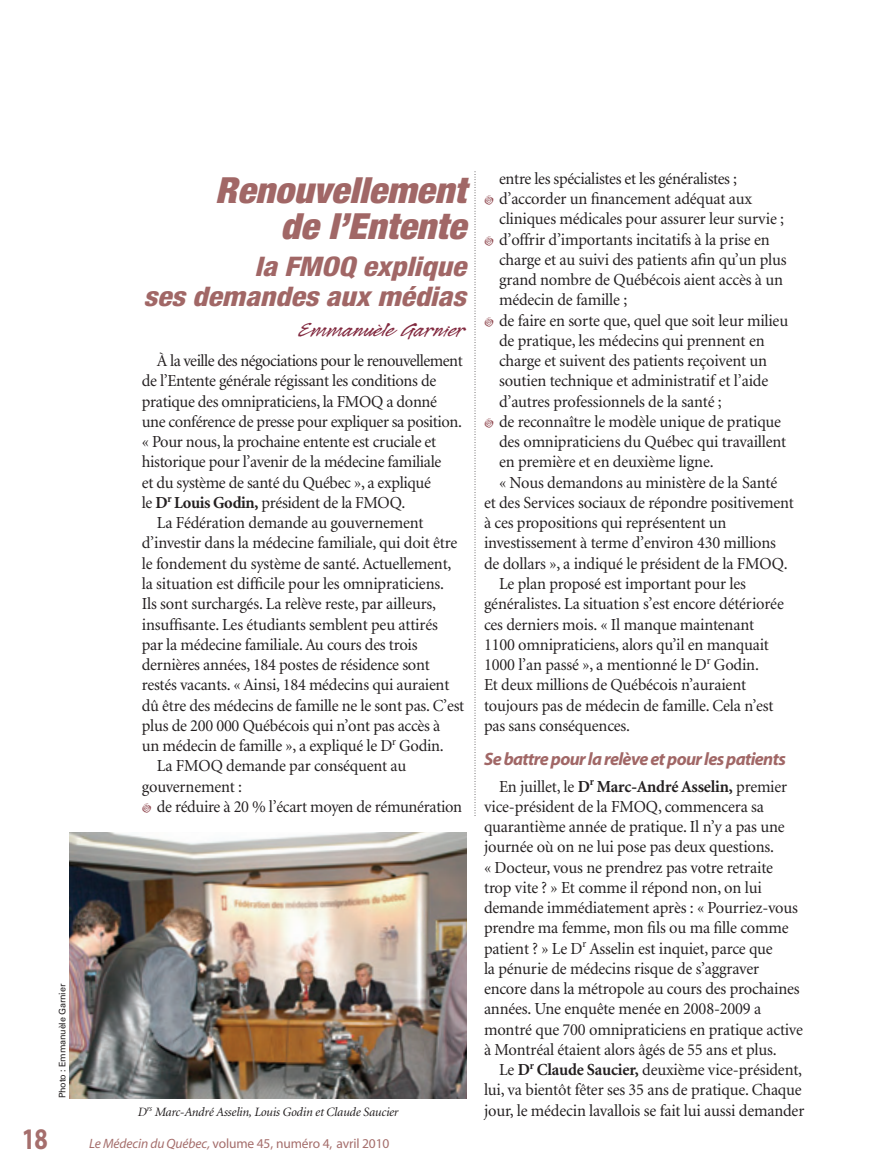
<style>
.page{position:relative;width:878px;height:1175px;background:#fff}
.page>*{position:absolute;margin:0;border:0;box-sizing:border-box;transform-origin:0 0}
.t1{font:italic 900 condensed 36px/36px "Helvetica Neue";color:#a16766;text-align:right;scale:1.05 1}
.t2{font:700 30px "Myriad";color:#a56e6c;scale:.8 1}
.t3{font:italic 800 condensed 27px/30px "Helvetica Neue";color:#a16766;text-align:right;scale:1.1 1}
.t4{font:22.5px "Legault Std";color:#82293f;scale:1.2 1}
.t5{font:italic 700 18px "Myriad";letter-spacing:-.035em;color:#a16766}
.t6{font:16.8px/20.2px "Minion";letter-spacing:-.01em;color:#231f20}
.t7{font:16.8px "Minion";letter-spacing:-.03em;color:#231f20}
.t8{font:13.5px "Myriad";letter-spacing:-.01em;color:#a56e6c}
.t9{font:italic 12.75px "Minion";letter-spacing:-.015em;color:#231f20}
.t10{font:9px "Univers";letter-spacing:-.015em;color:#231f20}
.s1{font-weight:700}
.s2{font-style:italic}
</style>
<div class="page">
<svg style="left:474px;top:172px;width:1px;height:644px"></svg>
<img style="left:70px;top:832px;width:396px;height:266px">
<p class="t10" style="left:59px;top:1098px;width:116px;rotate:-90deg">Photo : Emmanuèle Garnier</p>
<h2 class="t2" style="left:22px;top:1127px;width:34px">18</h2>
<h1 class="t1" style="left:215px;top:175px;width:247px">Renouvellement de l’Entente</h1>
<h3 class="t3" style="left:143px;top:253px;width:300px">la FMOQ explique<br>ses demandes aux médias</h3>
<h3 class="t4" style="left:299px;top:315px;width:140px">Emmanuèle Garnier</h3>
<p class="t7" style="left:157px;top:354px;width:307px">À la veille des négociations pour le renouvellement</p>
<p class="t6" style="left:142px;top:372px;width:296px">de l’Entente générale régissant les conditions de</p>
<p class="t6" style="left:142px;top:392px;width:297px">pratique des omnipraticiens, la FMOQ a donné</p>
<p class="t6" style="left:142px;top:413px;width:321px">une conférence de presse pour expliquer sa position.</p>
<p class="t6" style="left:142px;top:433px;width:296px">« Pour nous, la prochaine entente est cruciale et</p>
<p class="t6" style="left:142px;top:453px;width:301px">historique pour l’avenir de la médecine familiale</p>
<p class="t6" style="left:142px;top:473px;width:290px">et du système de santé du Québec », a expliqué</p>
<p class="t6" style="left:142px;top:494px;width:265px">le <span class="s1">D</span><sup>r</sup> <span class="s1">Louis Godin,</span> président de la FMOQ.</p>
<p class="t6" style="left:157px;top:514px;width:268px">La Fédération demande au gouvernement</p>
<p class="t6" style="left:142px;top:534px;width:317px">d’investir dans la médecine familiale, qui doit être</p>
<p class="t6" style="left:142px;top:554px;width:311px">le fondement du système de santé. Actuellement,</p>
<p class="t6" style="left:142px;top:575px;width:304px">la situation est difficile pour les omnipraticiens.</p>
<p class="t6" style="left:142px;top:595px;width:296px">Ils sont surchargés. La relève reste, par ailleurs,</p>
<p class="t6" style="left:142px;top:615px;width:297px">insuffisante. Les étudiants semblent peu attirés</p>
<p class="t6" style="left:142px;top:635px;width:277px">par la médecine familiale. Au cours des trois</p>
<p class="t6" style="left:142px;top:656px;width:289px">dernières années, 184 postes de résidence sont</p>
<p class="t6" style="left:142px;top:676px;width:309px">restés vacants. « Ainsi, 184 médecins qui auraient</p>
<p class="t6" style="left:142px;top:696px;width:324px">dû être des médecins de famille ne le sont pas. C’est</p>
<p class="t6" style="left:142px;top:716px;width:300px">plus de 200 000 Québécois qui n’ont pas accès à</p>
<p class="t6" style="left:142px;top:737px;width:303px">un médecin de famille », a expliqué le D<sup>r</sup> Godin.</p>
<p class="t6" style="left:157px;top:757px;width:251px">La FMOQ demande par conséquent au</p>
<p class="t6" style="left:142px;top:777px;width:102px">gouvernement :</p>
<p class="t6" style="left:157px;top:797px;width:307px">de réduire à 20 % l’écart moyen de rémunération</p>
<p class="t9" style="left:138px;top:1106px;width:262px">D<sup>rs</sup> Marc-André Asselin, Louis Godin et Claude Saucier</p>
<p class="t8" style="left:89px;top:1138px;width:301px"><span class="s2">Le Médecin du Québec,</span> volume 45, numéro 4, avril 2010</p>
<p class="t6" style="left:499px;top:170px;width:239px">entre les spécialistes et les généralistes ;</p>
<p class="t6" style="left:499px;top:190px;width:254px">d’accorder un financement adéquat aux</p>
<p class="t6" style="left:499px;top:210px;width:286px">cliniques médicales pour assurer leur survie ;</p>
<p class="t6" style="left:499px;top:230px;width:272px">d’offrir d’importants incitatifs à la prise en</p>
<p class="t6" style="left:499px;top:251px;width:289px">charge et au suivi des patients afin qu’un plus</p>
<p class="t6" style="left:499px;top:271px;width:285px">grand nombre de Québécois aient accès à un</p>
<p class="t6" style="left:499px;top:291px;width:130px">médecin de famille ;</p>
<p class="t6" style="left:499px;top:311px;width:290px">de faire en sorte que, quel que soit leur milieu</p>
<p class="t6" style="left:499px;top:332px;width:267px">de pratique, les médecins qui prennent en</p>
<p class="t6" style="left:499px;top:352px;width:269px">charge et suivent des patients reçoivent un</p>
<p class="t6" style="left:499px;top:372px;width:271px">soutien technique et administratif et l’aide</p>
<p class="t6" style="left:499px;top:392px;width:224px">d’autres professionnels de la santé ;</p>
<p class="t6" style="left:499px;top:413px;width:284px">de reconnaître le modèle unique de pratique</p>
<p class="t6" style="left:499px;top:433px;width:289px">des omnipraticiens du Québec qui travaillent</p>
<p class="t6" style="left:499px;top:453px;width:216px">en première et en deuxième ligne.</p>
<p class="t6" style="left:499px;top:473px;width:280px">« Nous demandons au ministère de la Santé</p>
<p class="t6" style="left:484px;top:494px;width:311px">et des Services sociaux de répondre positivement</p>
<p class="t6" style="left:484px;top:514px;width:244px">à ces propositions qui représentent un</p>
<p class="t6" style="left:484px;top:534px;width:293px">investissement à terme d’environ 430 millions</p>
<p class="t6" style="left:484px;top:554px;width:305px">de dollars », a indiqué le président de la FMOQ.</p>
<p class="t6" style="left:499px;top:575px;width:248px">Le plan proposé est important pour les</p>
<p class="t6" style="left:484px;top:595px;width:301px">généralistes. La situation s’est encore détériorée</p>
<p class="t6" style="left:484px;top:615px;width:271px">ces derniers mois. « Il manque maintenant</p>
<p class="t6" style="left:484px;top:635px;width:286px">1100 omnipraticiens, alors qu’il en manquait</p>
<p class="t6" style="left:484px;top:656px;width:276px">1000 l’an passé », a mentionné le D<sup>r</sup> Godin.</p>
<p class="t6" style="left:484px;top:676px;width:264px">Et deux millions de Québécois n’auraient</p>
<p class="t6" style="left:484px;top:696px;width:291px">toujours pas de médecin de famille. Cela n’est</p>
<p class="t6" style="left:484px;top:716px;width:147px">pas sans conséquences.</p>
<p class="t5" style="left:484px;top:751px;width:303px">Se battre pour la relève et pour les patients</p>
<p class="t6" style="left:484px;top:777px;width:320px;text-indent:15px">En juillet, le <span class="s1">D</span><sup>r</sup> <span class="s1">Marc-André Asselin,</span> premier vice-président de la FMOQ, commencera sa quarantième année de pratique. Il n’y a pas une journée où on ne lui pose pas deux questions.<br>« Docteur, vous ne prendrez pas votre retraite trop vite ? » Et comme il répond non, on lui demande immédiatement après : « Pourriez-vous prendre ma femme, mon fils ou ma fille comme patient ? » Le D<sup>r</sup> Asselin est inquiet, parce que<br>la pénurie de médecins risque de s’aggraver encore dans la métropole au cours des prochaines années. Une enquête menée en 2008-2009 a montré que 700 omnipraticiens en pratique active à Montréal étaient alors âgés de 55 ans et plus.</p>
<p class="t6" style="left:484px;top:1061px;width:322px;text-indent:15px">Le <span class="s1">D</span><sup>r</sup> <span class="s1">Claude Saucier,</span> deuxième vice-président, lui, va bientôt fêter ses 35 ans de pratique. Chaque jour, le médecin lavallois se fait lui aussi demander</p>
</div>
